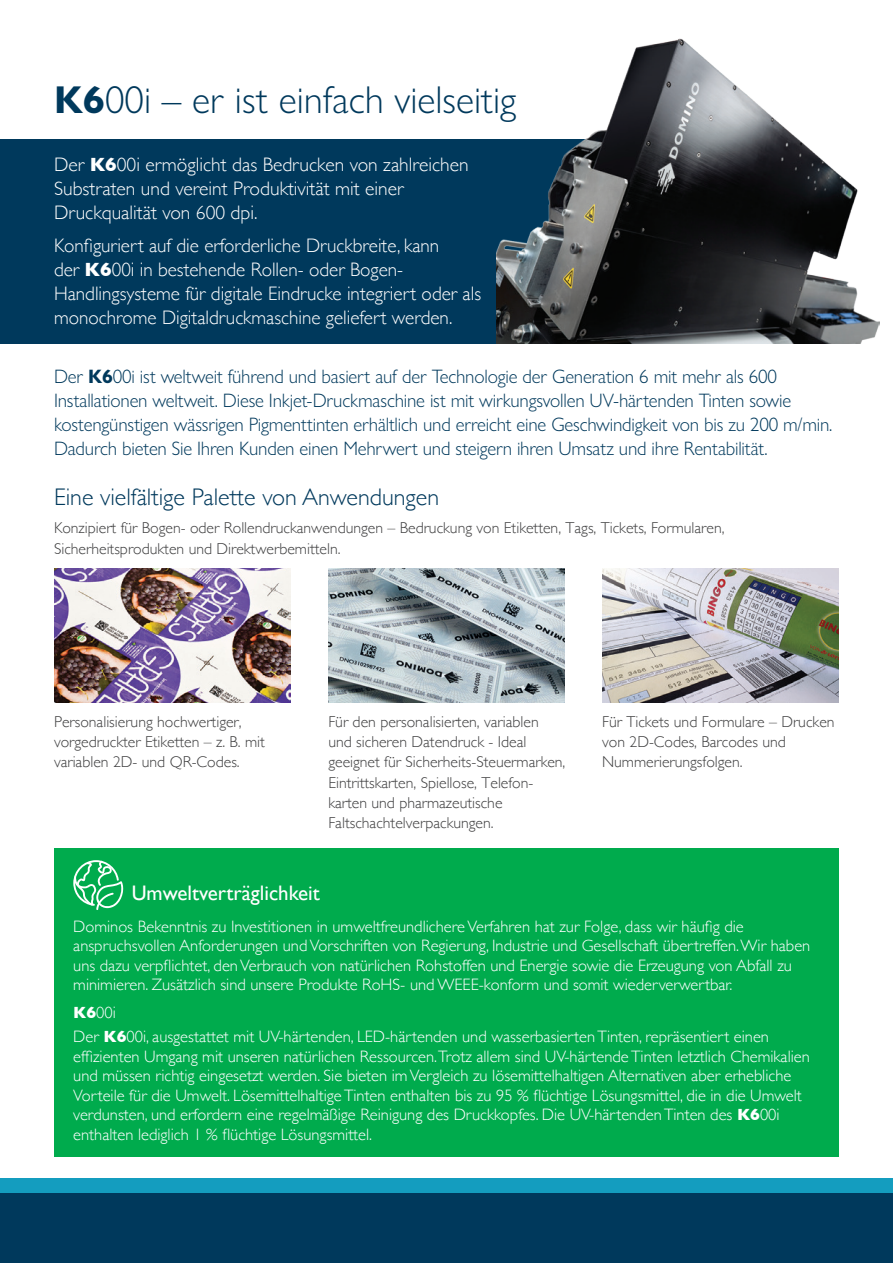
<style>
.page{position:relative;width:893px;height:1263px;background:#fff}
.page>*{position:absolute;margin:0;border:0;box-sizing:border-box;transform-origin:0 0}
.Inside_Main_Head{font:300 39px "Gill Sans Nova";color:#00395c}
.Inside_Sub_Head{font:300 24px "Gill Sans";color:#00395c}
.Greener_Cred_Header{font:21px "Gill Sans";color:#fff}
.t1{font:300 19.5px/24px "Gill Sans Nova";letter-spacing:-.01em;color:#00395c}
.Inside_Intro_White{font:300 19.5px/24px "Gill Sans";color:#fff}
.Call_Out_Box_Body_Te{font:300 16.5px/19.5px "Gill Sans";color:#fff}
.Inside_Body_Text{font:300 15.75px/20.2px "Gill Sans";color:#3e3e3f}
.s1{font-weight:700}
</style>
<div class="page">
<div style="left:0;top:1193px;width:893px;height:70px;background:#00395c"></div>
<div style="left:0;top:1178px;width:893px;height:15px;background:#149dbf"></div>
<div style="left:0;top:139px;width:727px;height:205px;background:#00395c"></div>
<div style="left:54px;top:848px;width:785px;height:309px;background:#00ab4d"></div>
<svg style="left:73px;top:860px;width:51px;height:50px"></svg>
<img style="left:497px;top:38px;width:382px;height:305px">
<img style="left:603px;top:568px;width:236px;height:134px">
<img style="left:328px;top:568px;width:237px;height:134px">
<img style="left:54px;top:568px;width:236px;height:134px">
<p class="Inside_Main_Head" style="left:54px;top:76px;width:464px"><span class="s1">K6</span>00i – er ist einfach vielseitig</p>
<p class="Inside_Intro_White" style="left:54px;top:152px;width:416px">Der <span class="s1">K6</span>00i ermöglicht das Bedrucken von zahlreichen<br>Substraten und vereint Produktivität mit einer<br>Druckqualität von 600 dpi.</p>
<p class="Inside_Intro_White" style="left:54px;top:232px;width:429px">Konfiguriert auf die erforderliche Druckbreite, kann<br>der <span class="s1">K6</span>00i in bestehende Rollen- oder Bogen-Handlingsysteme für digitale Eindrucke integriert oder als monochrome Digitaldruckmaschine geliefert werden.</p>
<p class="t1" style="left:54px;top:364px;width:780px">Der <span class="s1">K6</span>00i ist weltweit führend und basiert auf der Technologie der Generation 6 mit mehr als 600<br>Installationen weltweit. Diese Inkjet-Druckmaschine ist mit wirkungsvollen UV-härtenden Tinten sowie kostengünstigen wässrigen Pigmenttinten erhältlich und erreicht eine Geschwindigkeit von bis zu 200 m/min.<br>Dadurch bieten Sie Ihren Kunden einen Mehrwert und steigern ihren Umsatz und ihre Rentabilität.</p>
<p class="Inside_Sub_Head" style="left:54px;top:478px;width:387px">Eine vielfältige Palette von Anwendungen</p>
<p class="Inside_Body_Text" style="left:54px;top:517px;width:672px">Konzipiert für Bogen- oder Rollendruckanwendungen – Bedruckung von Etiketten, Tags, Tickets, Formularen,<br>Sicherheitsprodukten und Direktwerbemitteln.</p>
<p class="Inside_Body_Text" style="left:54px;top:711px;width:212px">Personalisierung hochwertiger, vorgedruckter Etiketten – z. B. mit variablen 2D- und QR-Codes.</p>
<p class="Inside_Body_Text" style="left:602px;top:711px;width:234px">Für Tickets und Formulare – Drucken von 2D-Codes, Barcodes und<br>Nummerierungsfolgen.</p>
<p class="Inside_Body_Text" style="left:328px;top:711px;width:239px">Für den personalisierten, variablen und sicheren Datendruck - Ideal geeignet für Sicherheits-Steuermarken, Eintrittskarten, Spiellose, Telefon&shy;karten und pharmazeutische Faltschachtelverpackungen.</p>
<p class="Greener_Cred_Header" style="left:132px;top:880px;width:190px">Umweltverträglichkeit</p>
<p class="Call_Out_Box_Body_Te" style="left:73px;top:916px;width:739px">Dominos Bekenntnis zu Investitionen in umweltfreundlichere Verfahren hat zur Folge, dass wir häufig die anspruchsvollen Anforderungen und Vorschriften von Regierung, Industrie und Gesellschaft übertreffen. Wir haben uns dazu verpflichtet, den Verbrauch von natürlichen Rohstoffen und Energie sowie die Erzeugung von Abfall zu minimieren. Zusätzlich sind unsere Produkte RoHS- und WEEE-konform und somit wiederverwertbar.</p>
<p class="Call_Out_Box_Body_Te" style="left:73px;top:1002px;width:44px"><span class="s1">K6</span>00i</p>
<p class="Call_Out_Box_Body_Te" style="left:73px;top:1026px;width:738px">Der <span class="s1">K6</span>00i, ausgestattet mit UV-härtenden, LED-härtenden und wasserbasierten Tinten, repräsentiert einen effizienten Umgang mit unseren natürlichen Ressourcen.Trotz allem sind UV-härtende Tinten letztlich Chemikalien und müssen richtig eingesetzt werden. Sie bieten im Vergleich zu lösemittelhaltigen Alternativen aber erhebliche Vorteile für die Umwelt. Lösemittelhaltige Tinten enthalten bis zu 95 % flüchtige Lösungsmittel, die in die Umwelt verdunsten, und erfordern eine regelmäßige Reinigung des Druckkopfes. Die UV-härtenden Tinten des <span class="s1">K6</span>00i enthalten lediglich 1 % flüchtige Lösungsmittel.</p>
</div>
